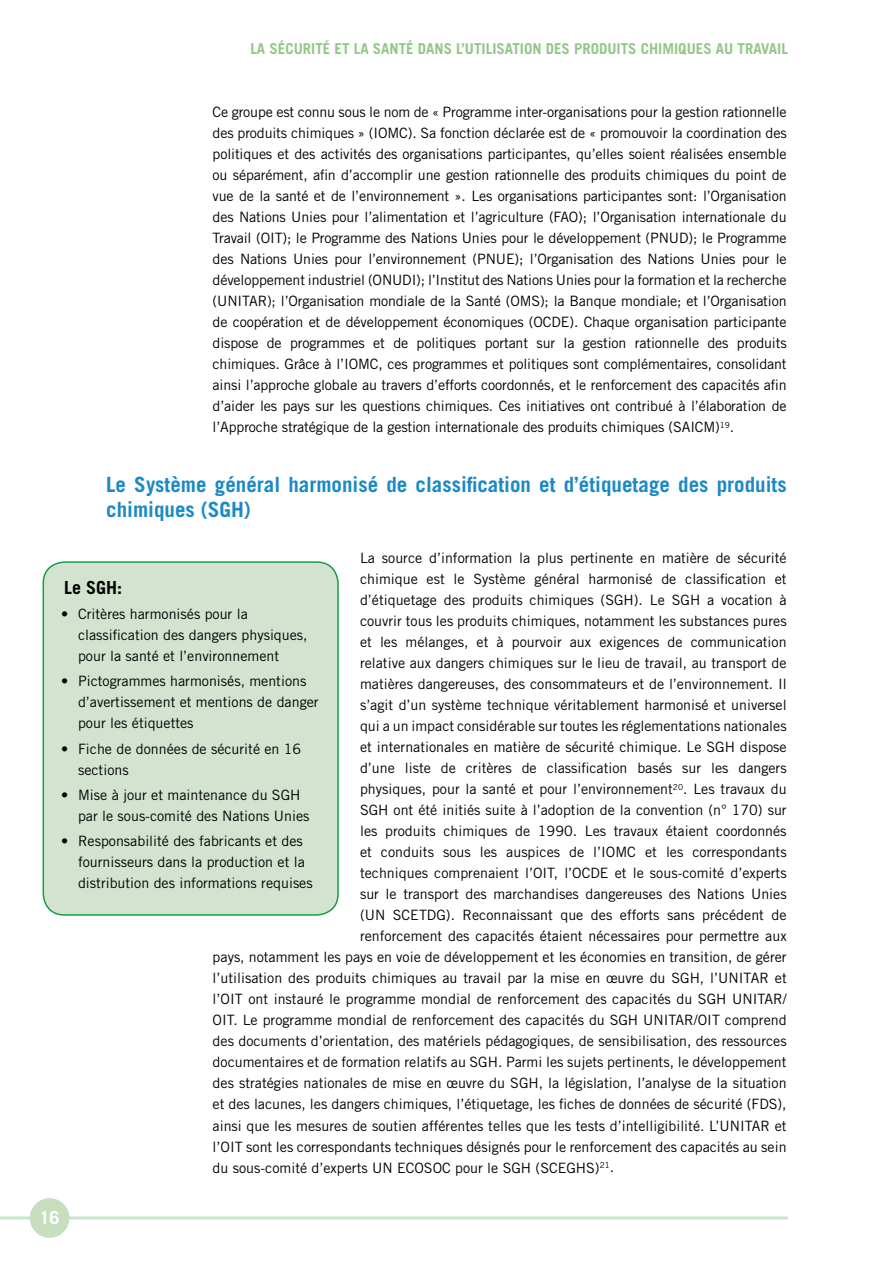
<style>
.page{position:relative;width:893px;height:1263px;background:#fff}
.page>*{position:absolute;margin:0;border:0;box-sizing:border-box;transform-origin:0 0}
.t1{font:700 21px/25.2px "Trade Gothic";color:#1b89c6}
.t2{font:700 18px "Trade Gothic";color:#000}
.t3{font:700 18px "Trade Gothic";color:#fff}
.t4{font:700 15px "Trade Gothic";color:#93c789}
.t5{font:14.25px/21px "Trade Gothic";color:#000}
</style>
<div class="page">
<hr style="left:0;top:1216px;width:788px;height:3px;background:#41ad49">
<div style="left:30px;top:1198px;width:39px;height:40px;background:#c7dfbf;border-radius:50%"></div>
<div style="left:43px;top:562px;width:295px;height:353px;background:#d3e3d0;border-radius:21px"></div>
<div style="left:43px;top:561px;width:296px;height:355px;border:2px solid #139f49;border-radius:21px"></div>
<p class="t4" style="left:250px;top:40px;width:539px">LA SÉCURITÉ ET LA SANTÉ DANS L’UTILISATION DES PRODUITS CHIMIQUES AU TRAVAIL</p>
<p class="t5" style="left:213px;top:102px;width:576px;text-align:justify">Ce groupe est connu sous le nom de « Programme inter-organisations pour la gestion rationnelle des produits chimiques » (IOMC). Sa fonction déclarée est de « promouvoir la coordination des politiques et des activités des organisations participantes, qu’elles soient réalisées ensemble ou séparément, afin d’accomplir une gestion rationnelle des produits chimiques du point de vue de la santé et de l’environnement ». Les organisations participantes sont: l’Organisation des Nations Unies pour l’alimentation et l’agriculture (FAO); l’Organisation internationale du Travail (OIT); le Programme des Nations Unies pour le développement (PNUD); le Programme des Nations Unies pour l’environnement (PNUE); l’Organisation des Nations Unies pour le développement industriel (ONUDI); l’Institut des Nations Unies pour la formation et la recherche (UNITAR); l’Organisation mondiale de la Santé (OMS); la Banque mondiale; et l’Organisation de coopération et de développement économiques (OCDE). Chaque organisation participante dispose de programmes et de politiques portant sur la gestion rationnelle des produits chimiques. Grâce à l’IOMC, ces programmes et politiques sont complémentaires, consolidant ainsi l’approche globale au travers d’efforts coordonnés, et le renforcement des capacités afin d’aider les pays sur les questions chimiques. Ces initiatives ont contribué à l’élaboration de l’Approche stratégique de la gestion internationale des produits chimiques (SAICM)<sup>19</sup>.</p>
<h1 class="t1" style="left:106px;top:471px;width:682px">Le Système général harmonisé de classification et d’étiquetage des produits chimiques (SGH)</h1>
<p class="t5" style="left:360px;top:548px;width:428px">La source d’information la plus pertinente en matière de sécurité</p>
<p class="t5" style="left:360px;top:569px;width:428px">chimique est le Système général harmonisé de classification et</p>
<p class="t5" style="left:360px;top:590px;width:428px">d’étiquetage des produits chimiques (SGH). Le SGH a vocation à</p>
<p class="t5" style="left:360px;top:611px;width:428px">couvrir tous les produits chimiques, notamment les substances pures</p>
<p class="t5" style="left:360px;top:632px;width:428px">et les mélanges, et à pourvoir aux exigences de communication</p>
<p class="t5" style="left:360px;top:653px;width:428px">relative aux dangers chimiques sur le lieu de travail, au transport de</p>
<p class="t5" style="left:360px;top:674px;width:428px">matières dangereuses, des consommateurs et de l’environnement. Il</p>
<p class="t5" style="left:360px;top:695px;width:428px">s’agit d’un système technique véritablement harmonisé et universel</p>
<p class="t5" style="left:360px;top:716px;width:428px">qui a un impact considérable sur toutes les réglementations nationales</p>
<p class="t5" style="left:360px;top:737px;width:428px">et internationales en matière de sécurité chimique. Le SGH dispose</p>
<p class="t5" style="left:360px;top:758px;width:428px">d’une liste de critères de classification basés sur les dangers</p>
<p class="t5" style="left:360px;top:779px;width:428px">physiques, pour la santé et pour l’environnement<sup>20</sup>. Les travaux du</p>
<p class="t5" style="left:360px;top:800px;width:428px">SGH ont été initiés suite à l’adoption de la convention (n° 170) sur</p>
<p class="t5" style="left:360px;top:821px;width:428px">les produits chimiques de 1990. Les travaux étaient coordonnés</p>
<p class="t5" style="left:360px;top:842px;width:428px">et conduits sous les auspices de l’IOMC et les correspondants</p>
<p class="t5" style="left:360px;top:863px;width:428px">techniques comprenaient l’OIT, l’OCDE et le sous-comité d’experts</p>
<p class="t5" style="left:360px;top:884px;width:428px">sur le transport des marchandises dangereuses des Nations Unies</p>
<p class="t5" style="left:360px;top:905px;width:428px">(UN SCETDG). Reconnaissant que des efforts sans précédent de</p>
<p class="t5" style="left:360px;top:926px;width:428px">renforcement des capacités étaient nécessaires pour permettre aux</p>
<p class="t5" style="left:213px;top:947px;width:576px">pays, notamment les pays en voie de développement et les économies en transition, de gérer</p>
<p class="t5" style="left:213px;top:968px;width:576px">l’utilisation des produits chimiques au travail par la mise en œuvre du SGH, l’UNITAR et</p>
<p class="t5" style="left:213px;top:989px;width:576px">l’OIT ont instauré le programme mondial de renforcement des capacités du SGH UNITAR/</p>
<p class="t5" style="left:213px;top:1010px;width:575px">OIT. Le programme mondial de renforcement des capacités du SGH UNITAR/OIT comprend</p>
<p class="t5" style="left:213px;top:1031px;width:575px">des documents d’orientation, des matériels pédagogiques, de sensibilisation, des ressources</p>
<p class="t5" style="left:213px;top:1052px;width:575px">documentaires et de formation relatifs au SGH. Parmi les sujets pertinents, le développement</p>
<p class="t5" style="left:213px;top:1073px;width:575px">des stratégies nationales de mise en œuvre du SGH, la législation, l’analyse de la situation</p>
<p class="t5" style="left:213px;top:1094px;width:575px">et des lacunes, les dangers chimiques, l’étiquetage, les fiches de données de sécurité (FDS),</p>
<p class="t5" style="left:213px;top:1115px;width:575px">ainsi que les mesures de soutien afférentes telles que les tests d’intelligibilité. L’UNITAR et</p>
<p class="t5" style="left:213px;top:1136px;width:575px">l’OIT sont les correspondants techniques désignés pour le renforcement des capacités au sein</p>
<p class="t5" style="left:213px;top:1157px;width:403px">du sous-comité d’experts UN ECOSOC pour le SGH (SCEGHS)<sup>21</sup>.</p>
<p class="t2" style="left:64px;top:576px;width:60px">Le SGH:</p>
<p class="t5" style="left:78px;top:603px;width:231px;text-indent:-17px">• Critères harmonisés pour la classification des dangers physiques, pour la santé et l’environnement</p>
<p class="t5" style="left:78px;top:670px;width:242px;text-indent:-17px">• Pictogrammes harmonisés, mentions d’avertissement et mentions de danger pour les étiquettes</p>
<p class="t5" style="left:78px;top:738px;width:225px;text-indent:-17px">• Fiche de données de sécurité en 16 sections</p>
<p class="t5" style="left:78px;top:784px;width:233px;text-indent:-17px">• Mise à jour et maintenance du SGH par le sous-comité des Nations Unies</p>
<p class="t5" style="left:78px;top:830px;width:236px;text-indent:-17px">• Responsabilité des fabricants et des fournisseurs dans la production et la distribution des informations requises</p>
<p class="t3" style="left:40px;top:1206px;width:22px">16</p>
</div>
